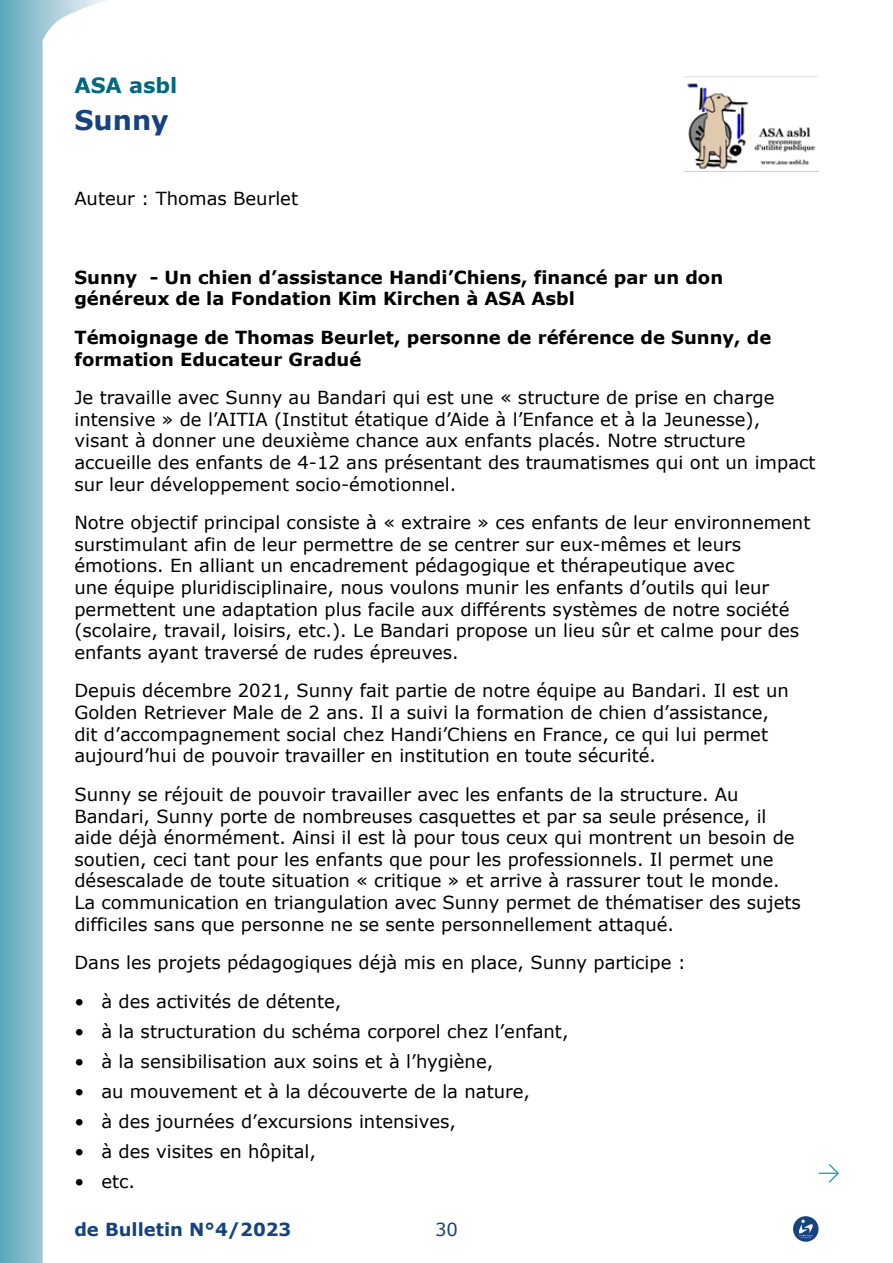
<style>
.page{position:relative;width:893px;height:1263px;background:#fff}
.page>*{position:absolute;margin:0;border:0;box-sizing:border-box;transform-origin:0 0}
.Header_2_FR{font:700 27px "Verdana";color:#164280}
.Header_1_FR{font:700 21px "Verdana";color:#006881}
.Text_FR{font:18px/21.6px "Verdana";color:#000}
.Bold_FR{font:700 18px/21.6px "Verdana";color:#000}
.t1{font:700 18px "Verdana";color:#164280}
.t2{font:18px "Verdana";color:#164280}
</style>
<div class="page">
<svg style="left:793px;top:1216px;width:26px;height:26px"></svg>
<svg style="left:798px;top:1219px;width:16px;height:19px"></svg>
<svg style="left:0;top:0;width:107px;height:1263px"></svg>
<img style="left:687px;top:83px;width:128px;height:86px">
<svg style="left:819px;top:1164px;width:20px;height:19px"></svg>
<h1 class="Header_1_FR" style="left:74px;top:70px;width:105px">ASA asbl</h1>
<h2 class="Header_2_FR" style="left:74px;top:101px;width:96px">Sunny</h2>
<p class="Text_FR" style="left:74px;top:188px;width:225px">Auteur : Thomas Beurlet</p>
<p class="Bold_FR" style="left:74px;top:266px;width:650px">Sunny - Un chien d’assistance Handi’Chiens, financé par un don généreux de la Fondation Kim Kirchen à ASA Asbl</p>
<p class="Bold_FR" style="left:74px;top:326px;width:698px">Témoignage de Thomas Beurlet, personne de référence de Sunny, de formation Educateur Gradué</p>
<p class="Text_FR" style="left:74px;top:387px;width:743px">Je travaille avec Sunny au Bandari qui est une « structure de prise en charge intensive » de l’AITIA (Institut étatique d’Aide à l’Enfance et à la Jeunesse), visant à donner une deuxième chance aux enfants placés. Notre structure accueille des enfants de 4-12 ans présentant des traumatismes qui ont un impact sur leur développement socio-émotionnel.</p>
<p class="Text_FR" style="left:74px;top:512px;width:737px">Notre objectif principal consiste à « extraire » ces enfants de leur environnement surstimulant afin de leur permettre de se centrer sur eux-mêmes et leurs émotions. En alliant un encadrement pédagogique et thérapeutique avec<br>une équipe pluridisciplinaire, nous voulons munir les enfants d’outils qui leur permettent une adaptation plus facile aux différents systèmes de notre société (scolaire, travail, loisirs, etc.). Le Bandari propose un lieu sûr et calme pour des enfants ayant traversé de rudes épreuves.</p>
<p class="Text_FR" style="left:74px;top:680px;width:716px">Depuis décembre 2021, Sunny fait partie de notre équipe au Bandari. Il est un Golden Retriever Male de 2 ans. Il a suivi la formation de chien d’assistance, dit d’accompagnement social chez Handi’Chiens en France, ce qui lui permet aujourd’hui de pouvoir travailler en institution en toute sécurité.</p>
<p class="Text_FR" style="left:74px;top:783px;width:728px">Sunny se réjouit de pouvoir travailler avec les enfants de la structure. Au Bandari, Sunny porte de nombreuses casquettes et par sa seule présence, il aide déjà énormément. Ainsi il est là pour tous ceux qui montrent un besoin de soutien, ceci tant pour les enfants que pour les professionnels. Il permet une désescalade de toute situation « critique » et arrive à rassurer tout le monde.<br>La communication en triangulation avec Sunny permet de thématiser des sujets difficiles sans que personne ne se sente personnellement attaqué.</p>
<p class="Text_FR" style="left:74px;top:951px;width:613px">Dans les projets pédagogiques déjà mis en place, Sunny participe :</p>
<p class="Text_FR" style="left:74px;top:990px;width:268px">• à des activités de détente,</p>
<p class="Text_FR" style="left:74px;top:1020px;width:496px">• à la structuration du schéma corporel chez l’enfant,</p>
<p class="Text_FR" style="left:74px;top:1050px;width:420px">• à la sensibilisation aux soins et à l’hygiène,</p>
<p class="Text_FR" style="left:74px;top:1080px;width:457px">• au mouvement et à la découverte de la nature,</p>
<p class="Text_FR" style="left:74px;top:1111px;width:383px">• à des journées d’excursions intensives,</p>
<p class="Text_FR" style="left:74px;top:1141px;width:243px">• à des visites en hôpital,</p>
<p class="Text_FR" style="left:74px;top:1171px;width:62px">• etc.</p>
<p class="t1" style="left:74px;top:1216px;width:219px">de Bulletin N°4/2023</p>
<p class="t2" style="left:435px;top:1217px;width:24px">30</p>
</div>
